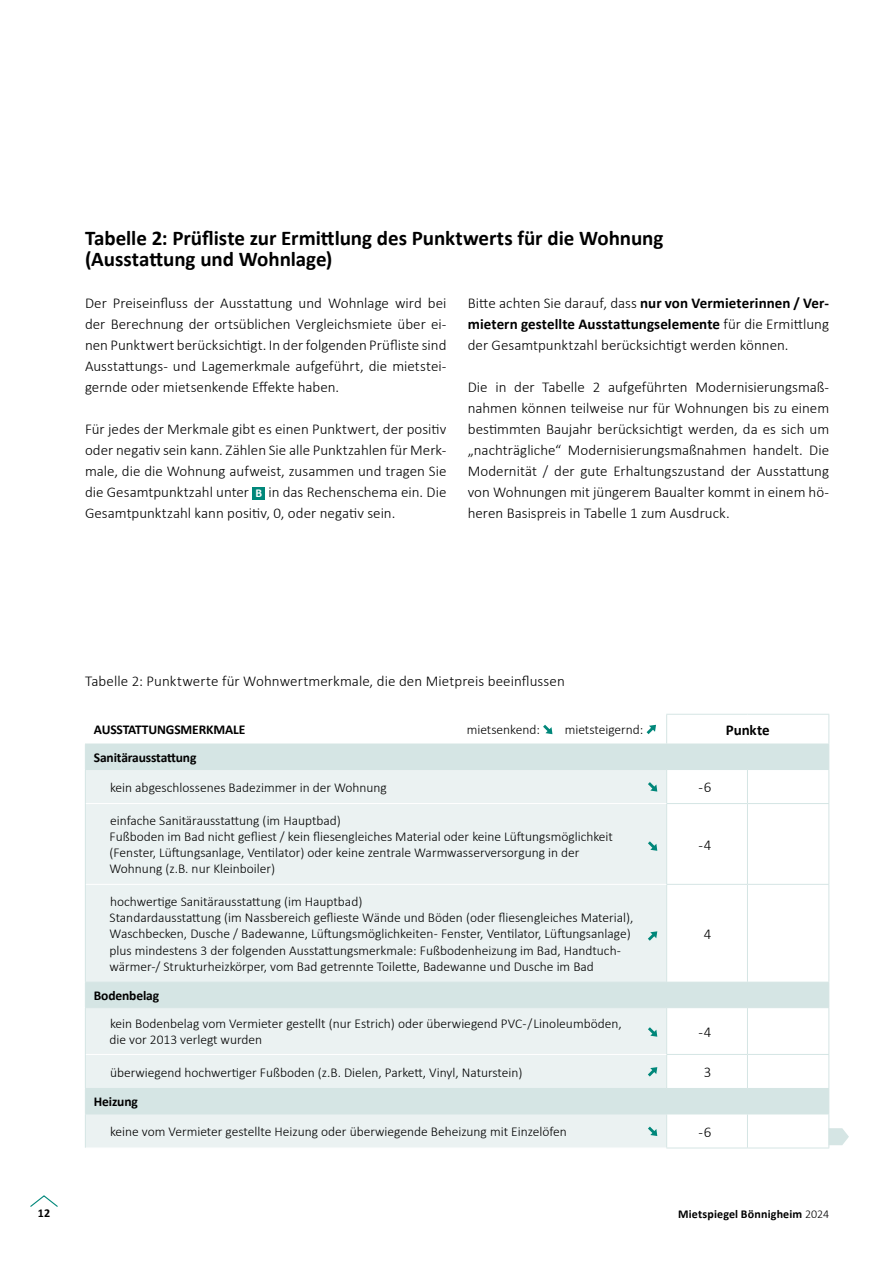
<style>
.page{position:relative;width:893px;height:1263px;background:#fff}
.page>*{position:absolute;margin:0;border:0;box-sizing:border-box;transform-origin:0 0}
.t1{font:700 21px/21px "Calibri";letter-spacing:-.005em;color:#000}
.t2{font:300 15px/21px "Calibri";color:#000;text-align:justify}
.t3{font:700 15px "Calibri";letter-spacing:-.005em;color:#000}
.t4{font:300 13.5px/16.2px "Calibri";color:#000}
.t5{font:700 13.5px "Calibri";letter-spacing:-.01em;color:#000}
.t6{font:700 12px "Calibri";letter-spacing:.015em;color:#000}
.s1{font-weight:700;font-size:12px;color:#fff}
.s2{font-weight:700}
.s3{font-weight:300}
</style>
<div class="page">
<svg style="left:30px;top:1195px;width:28px;height:12px"></svg>
<div style="left:252px;top:487px;width:13px;height:12px;background:#00877a"></div>
<svg style="left:829px;top:1128px;width:20px;height:17px"></svg>
<svg style="left:86px;top:745px;width:742px;height:368px"></svg>
<svg style="left:86px;top:770px;width:581px;height:377px;background:#e8f0f0"></svg>
<hr style="left:85px;top:769px;width:291px;height:1px;background:#d5e5e4">
<hr style="left:376px;top:769px;width:291px;height:1px;background:#d5e5e4">
<hr style="left:667px;top:769px;width:80px;height:1px;background:#d5e5e4">
<hr style="left:666px;top:770px;width:1px;height:33px;background:#d5e5e4">
<hr style="left:747px;top:769px;width:82px;height:1px;background:#d5e5e4">
<hr style="left:747px;top:770px;width:1px;height:33px;background:#d5e5e4">
<hr style="left:666px;top:803px;width:81px;height:1px;background:#d5e5e4">
<hr style="left:666px;top:804px;width:1px;height:80px;background:#d5e5e4">
<hr style="left:747px;top:803px;width:82px;height:1px;background:#d5e5e4">
<hr style="left:747px;top:804px;width:1px;height:80px;background:#d5e5e4">
<hr style="left:666px;top:884px;width:81px;height:1px;background:#d5e5e4">
<hr style="left:666px;top:885px;width:1px;height:97px;background:#d5e5e4">
<hr style="left:747px;top:884px;width:82px;height:1px;background:#d5e5e4">
<hr style="left:747px;top:885px;width:1px;height:97px;background:#d5e5e4">
<hr style="left:85px;top:1007px;width:291px;height:1px;background:#d5e5e4">
<hr style="left:376px;top:1007px;width:291px;height:1px;background:#d5e5e4">
<hr style="left:667px;top:1007px;width:80px;height:1px;background:#d5e5e4">
<hr style="left:666px;top:1008px;width:1px;height:46px;background:#d5e5e4">
<hr style="left:747px;top:1007px;width:82px;height:1px;background:#d5e5e4">
<hr style="left:747px;top:1008px;width:1px;height:46px;background:#d5e5e4">
<hr style="left:666px;top:1054px;width:81px;height:1px;background:#d5e5e4">
<hr style="left:666px;top:1055px;width:1px;height:33px;background:#d5e5e4">
<hr style="left:747px;top:1054px;width:82px;height:1px;background:#d5e5e4">
<hr style="left:747px;top:1055px;width:1px;height:33px;background:#d5e5e4">
<hr style="left:85px;top:1088px;width:291px;height:1px;background:#d5e5e4">
<hr style="left:376px;top:1088px;width:291px;height:1px;background:#d5e5e4">
<hr style="left:667px;top:1088px;width:80px;height:1px;background:#d5e5e4">
<hr style="left:747px;top:1088px;width:82px;height:1px;background:#d5e5e4">
<hr style="left:85px;top:1113px;width:291px;height:1px;background:#d5e5e4">
<hr style="left:376px;top:1113px;width:291px;height:1px;background:#d5e5e4">
<hr style="left:667px;top:1113px;width:80px;height:1px;background:#d5e5e4">
<hr style="left:666px;top:1114px;width:1px;height:33px;background:#d5e5e4">
<hr style="left:747px;top:1113px;width:82px;height:1px;background:#d5e5e4">
<hr style="left:747px;top:1114px;width:1px;height:33px;background:#d5e5e4">
<hr style="left:666px;top:1147px;width:81px;height:1px;background:#d5e5e4">
<hr style="left:747px;top:1147px;width:82px;height:1px;background:#d5e5e4">
<hr style="left:86px;top:803px;width:290px;height:1px;background:#fff">
<hr style="left:376px;top:803px;width:290px;height:1px;background:#fff">
<hr style="left:86px;top:884px;width:290px;height:1px;background:#fff">
<hr style="left:376px;top:884px;width:290px;height:1px;background:#fff">
<hr style="left:86px;top:1054px;width:290px;height:1px;background:#fff">
<hr style="left:376px;top:1054px;width:290px;height:1px;background:#fff">
<hr style="left:666px;top:714px;width:81px;height:1px;background:#d5e5e4">
<svg style="left:666px;top:715px;width:1px;height:29px"></svg>
<hr style="left:747px;top:714px;width:82px;height:1px;background:#d5e5e4">
<hr style="left:85px;top:982px;width:291px;height:1px;background:#d5e5e4">
<hr style="left:376px;top:982px;width:291px;height:1px;background:#d5e5e4">
<hr style="left:667px;top:982px;width:80px;height:1px;background:#d5e5e4">
<hr style="left:747px;top:982px;width:82px;height:1px;background:#d5e5e4">
<hr style="left:85px;top:744px;width:291px;height:1px;background:#d5e5e4">
<svg style="left:85px;top:745px;width:1px;height:24px"></svg>
<hr style="left:376px;top:744px;width:291px;height:1px;background:#d5e5e4">
<hr style="left:667px;top:744px;width:80px;height:1px;background:#d5e5e4">
<hr style="left:747px;top:744px;width:82px;height:1px;background:#d5e5e4">
<svg style="left:828px;top:715px;width:1px;height:54px"></svg>
<hr style="left:85px;top:770px;width:1px;height:33px;background:#d5e5e4">
<hr style="left:828px;top:770px;width:1px;height:33px;background:#d5e5e4">
<hr style="left:85px;top:803px;width:1px;height:81px;background:#d5e5e4">
<hr style="left:828px;top:804px;width:1px;height:80px;background:#d5e5e4">
<hr style="left:85px;top:884px;width:1px;height:98px;background:#d5e5e4">
<hr style="left:828px;top:885px;width:1px;height:97px;background:#d5e5e4">
<svg style="left:85px;top:983px;width:1px;height:24px"></svg>
<svg style="left:828px;top:983px;width:1px;height:24px"></svg>
<hr style="left:85px;top:1008px;width:1px;height:46px;background:#d5e5e4">
<hr style="left:828px;top:1008px;width:1px;height:46px;background:#d5e5e4">
<hr style="left:85px;top:1054px;width:1px;height:34px;background:#d5e5e4">
<hr style="left:828px;top:1055px;width:1px;height:33px;background:#d5e5e4">
<svg style="left:85px;top:1089px;width:1px;height:24px"></svg>
<svg style="left:828px;top:1089px;width:1px;height:24px"></svg>
<hr style="left:85px;top:1114px;width:1px;height:33px;background:#d5e5e4">
<hr style="left:828px;top:1114px;width:1px;height:33px;background:#d5e5e4">
<svg style="left:543px;top:725px;width:9px;height:9px"></svg>
<svg style="left:647px;top:725px;width:9px;height:9px"></svg>
<svg style="left:648px;top:782px;width:9px;height:10px"></svg>
<svg style="left:648px;top:841px;width:9px;height:10px"></svg>
<svg style="left:648px;top:931px;width:9px;height:10px"></svg>
<svg style="left:648px;top:1027px;width:9px;height:10px"></svg>
<svg style="left:648px;top:1067px;width:9px;height:9px"></svg>
<svg style="left:648px;top:1126px;width:9px;height:10px"></svg>
<h1 class="t1" style="left:85px;top:227px;width:580px">Tabelle 2: Prüfliste zur Ermittlung des Punktwerts für die Wohnung (Ausstattung und Wohnlage)</h1>
<p class="t2" style="left:85px;top:293px;width:363px">Der Preiseinfluss der Ausstattung und Wohnlage wird bei der Berechnung der ortsüblichen Vergleichsmiete über ei&shy;nen Punktwert berücksichtigt. In der folgenden Prüfliste sind Ausstattungs- und Lagemerkmale aufgeführt, die mietstei&shy;gernde oder mietsenkende Effekte haben.</p>
<p class="t2" style="left:85px;top:419px;width:363px">Für jedes der Merkmale gibt es einen Punktwert, der positiv oder negativ sein kann. Zählen Sie alle Punktzahlen für Merk&shy;male, die die Wohnung aufweist, zusammen und tragen Sie die Gesamtpunktzahl unter <span class="s1">B</span> in das Rechenschema ein. Die Gesamtpunktzahl kann positiv, 0, oder negativ sein.</p>
<p class="t2" style="left:468px;top:293px;width:363px">Bitte achten Sie darauf, dass <span class="s2">nur von Vermieterinnen / Ver&shy;mietern gestellte Ausstattungselemente</span> für die Ermittlung der Gesamtpunktzahl berücksichtigt werden können.</p>
<p class="t2" style="left:468px;top:377px;width:363px">Die in der Tabelle 2 aufgeführten Modernisierungsmaß&shy;nahmen können teilweise nur für Wohnungen bis zu einem bestimmten Baujahr berücksichtigt werden, da es sich um „nachträgliche“ Modernisierungsmaßnahmen handelt. Die Modernität / der gute Erhaltungszustand der Ausstattung von Wohnungen mit jüngerem Baualter kommt in einem hö&shy;heren Basispreis in Tabelle 1 zum Ausdruck.</p>
<p class="t2" style="left:85px;top:671px;width:481px">Tabelle 2: Punktwerte für Wohnwertmerkmale, die den Mietpreis beeinflussen</p>
<p class="t5" style="left:94px;top:720px;width:153px">AUSSTATTUNGSMERKMALE</p>
<p class="t4" style="left:467px;top:721px;width:75px">mietsenkend:</p>
<p class="t4" style="left:565px;top:721px;width:80px">mietsteigernd:</p>
<p class="t3" style="left:726px;top:719px;width:45px">Punkte</p>
<p class="t5" style="left:94px;top:748px;width:104px">Sanitärausstattung</p>
<p class="t4" style="left:110px;top:779px;width:278px">kein abgeschlossenes Badezimmer in der Wohnung</p>
<p class="t2" style="left:699px;top:776px;width:14px">-6</p>
<p class="t4" style="left:110px;top:812px;width:505px">einfache Sanitärausstattung (im Hauptbad)<br>Fußboden im Bad nicht gefliest / kein fliesengleiches Material oder keine Lüftungsmöglichkeit (Fenster, Lüftungsanlage, Ventilator) oder keine zentrale Warmwasserversorgung in der Wohnung (z.B. nur Kleinboiler)</p>
<p class="t2" style="left:699px;top:834px;width:14px">-4</p>
<p class="t4" style="left:110px;top:893px;width:525px">hochwertige Sanitärausstattung (im Hauptbad)<br>Standardausstattung (im Nassbereich geflieste Wände und Böden (oder fliesengleiches Material), Waschbecken, Dusche / Badewanne, Lüftungsmöglichkeiten - Fenster, Ventilator, Lüftungsanlage) plus mindestens 3 der folgenden Ausstattungsmerkmale: Fußbodenheizung im Bad, Handtuch&shy;wärmer-/ Strukturheizkörper, vom Bad getrennte Toilette, Badewanne und Dusche im Bad</p>
<p class="t2" style="left:704px;top:923px;width:9px">4</p>
<p class="t5" style="left:94px;top:986px;width:67px">Bodenbelag</p>
<p class="t4" style="left:110px;top:1015px;width:514px">kein Bodenbelag vom Vermieter gestellt (nur Estrich) oder überwiegend PVC- / Linoleumböden, die vor 2013 verlegt wurden</p>
<p class="t2" style="left:699px;top:1021px;width:14px">-4</p>
<p class="t4" style="left:110px;top:1064px;width:414px">überwiegend hochwertiger Fußboden (z.B. Dielen, Parkett, Vinyl, Naturstein)</p>
<p class="t2" style="left:704px;top:1061px;width:9px">3</p>
<p class="t5" style="left:94px;top:1092px;width:46px">Heizung</p>
<p class="t4" style="left:110px;top:1123px;width:458px">keine vom Vermieter gestellte Heizung oder überwiegende Beheizung mit Einzelöfen</p>
<p class="t2" style="left:699px;top:1121px;width:14px">-6</p>
<p class="t6" style="left:38px;top:1205px;width:14px">12</p>
<p class="t6" style="left:678px;top:1205px;width:153px">Mietspiegel Bönnigheim <span class="s3">2024</span></p>
</div>
